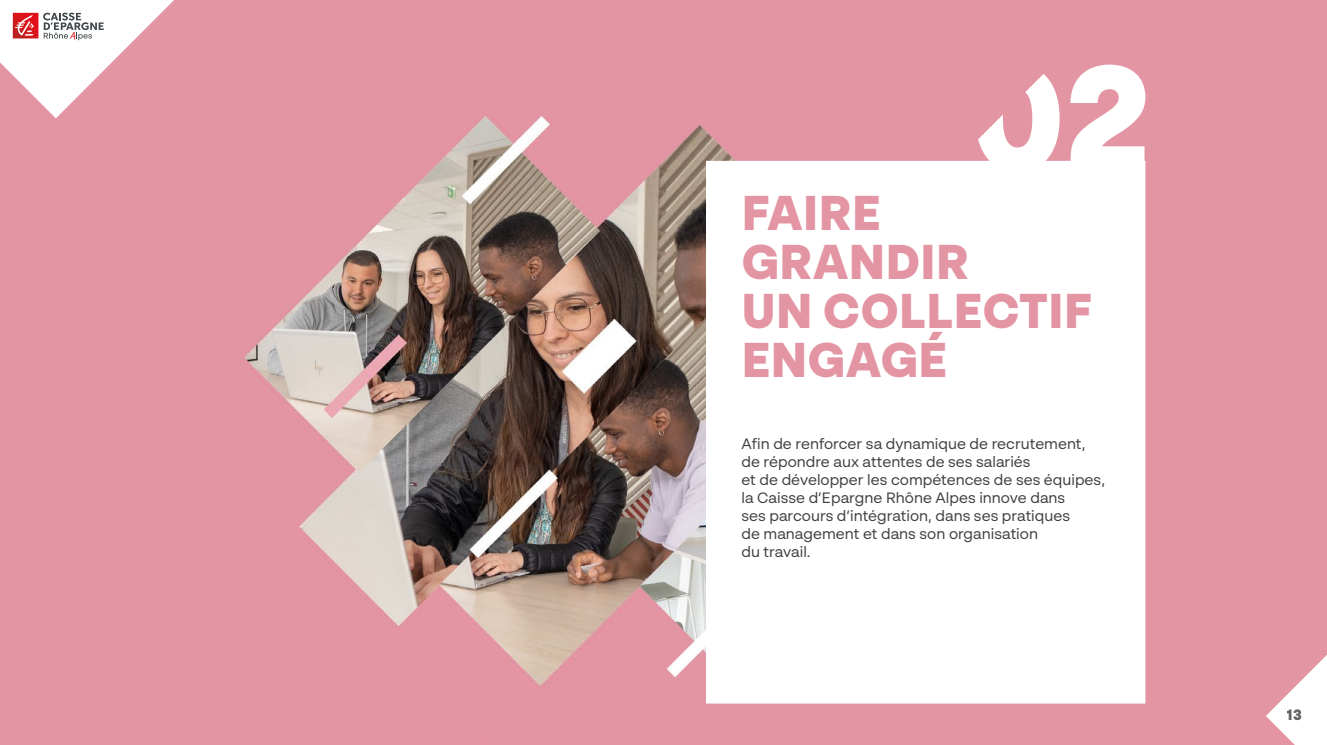
<style>
.page{position:relative;width:1327px;height:745px;background:#fff}
.page>*{position:absolute;margin:0;border:0;box-sizing:border-box;transform-origin:0 0}
.CHAPITRE-02{font:900 48.75px/48.8px "BR Sonoma";letter-spacing:.01em;color:#e495a4}
.CHAPEAUX-de-chapitre{font:15px/18px "BR Sonoma";color:#404040}
.t1{font:900 15px "BR Sonoma";color:#646363}
</style>
<div class="page">
<img style="left:0;top:0;width:1327px;height:744px">
<svg style="left:706px;top:65px;width:439px;height:638px"></svg>
<svg style="left:1266px;top:646px;width:61px;height:98px"></svg>
<svg style="left:0;top:0;width:194px;height:118px"></svg>
<h1 class="CHAPITRE-02" style="left:742px;top:188px;width:352px">FAIRE<br>GRANDIR<br>UN COLLECTIF<br>ENGAGÉ</h1>
<p class="CHAPEAUX-de-chapitre" style="left:741px;top:434px;width:365px">Afin de renforcer sa dynamique de recrutement, de répondre aux attentes de ses salariés<br>et de développer les compétences de ses équipes, la Caisse d’Epargne Rhône Alpes innove dans<br>ses parcours d’intégration, dans ses pratiques<br>de management et dans son organisation<br>du travail.</p>
<p class="t1" style="left:1287px;top:705px;width:17px">13</p>
</div>
